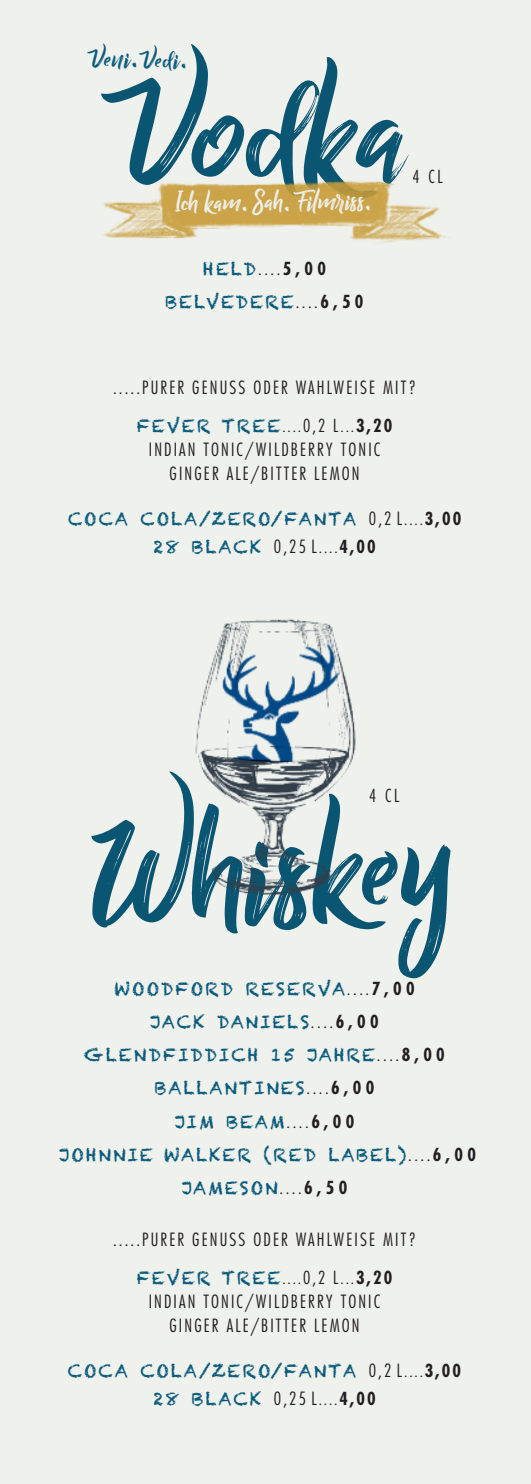
<style>
.page{position:relative;width:531px;height:1484px;background:#fff}
.page>*{position:absolute;margin:0;border:0;box-sizing:border-box;transform-origin:0 0}
.t1{font:170.62px "Billy Ohio";color:#0a5a7b}
.t2{font:165.9px "Billy Ohio";color:#0a5a7b}
.t3{font:29.75px "Billy Ohio";color:#eff1ed}
.t4{font:29.75px "Billy Ohio";color:#0a5a7b}
.t5{font:17.85px/33.2px "Chalkduster";letter-spacing:.1em;color:#0a5a7b;text-align:center}
.t6{font:300 condensed 17.85px/24.2px "Futura";letter-spacing:.12em;color:#231f20;text-align:center}
.t7{font:300 condensed 17.5px "Futura";color:#231f20}
.s1{font-family:"Chalkduster";font-size:21.88px}
.s2{font-size:28.88px}
.s3{font-family:"Chalkduster";font-size:21px}
.s4{font-family:"Futura";font-weight:300;font-stretch:condensed;font-size:17.5px;color:#231f20}
.s5{font-family:"Futura";font-weight:700;font-stretch:condensed;font-size:17.5px;color:#231f20}
.s6{font-family:"Futura";font-weight:300;font-stretch:condensed;font-size:15.75px;color:#231f20}
.s7{font-family:"Futura";font-weight:300;font-stretch:condensed;color:#231f20}
</style>
<div class="page">
<div style="left:0;top:0;width:531px;height:1483px;background:#eff1ed"></div>
<img style="left:103px;top:180px;width:347px;height:64px">
<img style="left:199px;top:619px;width:153px;height:276px">
<img style="left:195px;top:631px;width:161px;height:131px">
<h3 class="t4" style="left:87px;top:43px;width:101px">Veni<span class="s1">.</span><span class="s2">Vedi</span><span class="s3">.</span></h3>
<h1 class="t1" style="left:100px;top:41px;width:310px">Vodka</h1>
<p class="t7" style="left:412px;top:169px;width:32px">4 CL</p>
<h3 class="t3" style="left:175px;top:188px;width:197px;rotate:-1deg">Ich kam<span class="s3">.</span> Sah<span class="s3">.</span> Filmriss<span class="s3">.</span></h3>
<p class="t5" style="left:165px;top:252px;width:199px">HELD<span class="s4">....</span><span class="s5">5,00<br></span>BELVEDERE<span class="s4">....</span><span class="s5">6 , 5 0</span></p>
<p class="t6" style="left:113px;top:376px;width:304px">.....PURER GENUSS ODER WAHLWEISE MIT?</p>
<p class="t5" style="left:137px;top:409px;width:257px">FEVER TREE<span class="s6">....</span><span class="s4">0,2 L</span><span class="s6">...</span><span class="s5">3,20</span></p>
<p class="t6" style="left:149px;top:438px;width:233px">INDIAN TONIC/WILDBERRY TONIC<br>GINGER ALE/BITTER LEMON</p>
<p class="t5" style="left:68px;top:505px;width:395px;line-height:27.7px">COCA COLA/ZERO/FANTA <span class="s7">0,2 L</span><span class="s6">....</span><span class="s5">3,00<br></span>28 BLACK <span class="s7">0,25 L</span><span class="s6">....</span><span class="s5">4,00</span></p>
<h2 class="t2" style="left:81px;top:791px;width:368px;rotate:-3deg">Whiskey</h2>
<p class="t7" style="left:369px;top:788px;width:32px">4 CL</p>
<p class="t5" style="left:59px;top:971px;width:418px">WOODFORD RESERVA<span class="s4">....</span><span class="s5">7 , 0 0<br></span>JACK DANIELS<span class="s4">....</span><span class="s5">6 , 0 0<br></span>GLENDFIDDICH 15 JAHRE<span class="s4">....</span><span class="s5">8 , 0 0<br></span>BALLANTINES<span class="s4">....</span><span class="s5">6 , 0 0<br></span>JIM BEAM<span class="s4">....</span><span class="s5">6,00<br></span>JOHNNIE WALKER (RED LABEL)<span class="s4">....</span><span class="s5">6 , 0 0<br></span>JAMESON<span class="s4">....</span><span class="s5">6 , 5 0</span></p>
<p class="t6" style="left:113px;top:1228px;width:304px">.....PURER GENUSS ODER WAHLWEISE MIT?</p>
<p class="t5" style="left:137px;top:1260px;width:257px">FEVER TREE<span class="s6">....</span><span class="s4">0,2 L</span><span class="s6">...</span><span class="s5">3,20</span></p>
<p class="t6" style="left:149px;top:1290px;width:233px">INDIAN TONIC/WILDBERRY TONIC<br>GINGER ALE/BITTER LEMON</p>
<p class="t5" style="left:68px;top:1356px;width:395px;line-height:27.7px">COCA COLA/ZERO/FANTA <span class="s7">0,2 L</span><span class="s6">....</span><span class="s5">3,00<br></span>28 BLACK <span class="s7">0,25 L</span><span class="s6">....</span><span class="s5">4,00</span></p>
</div>
